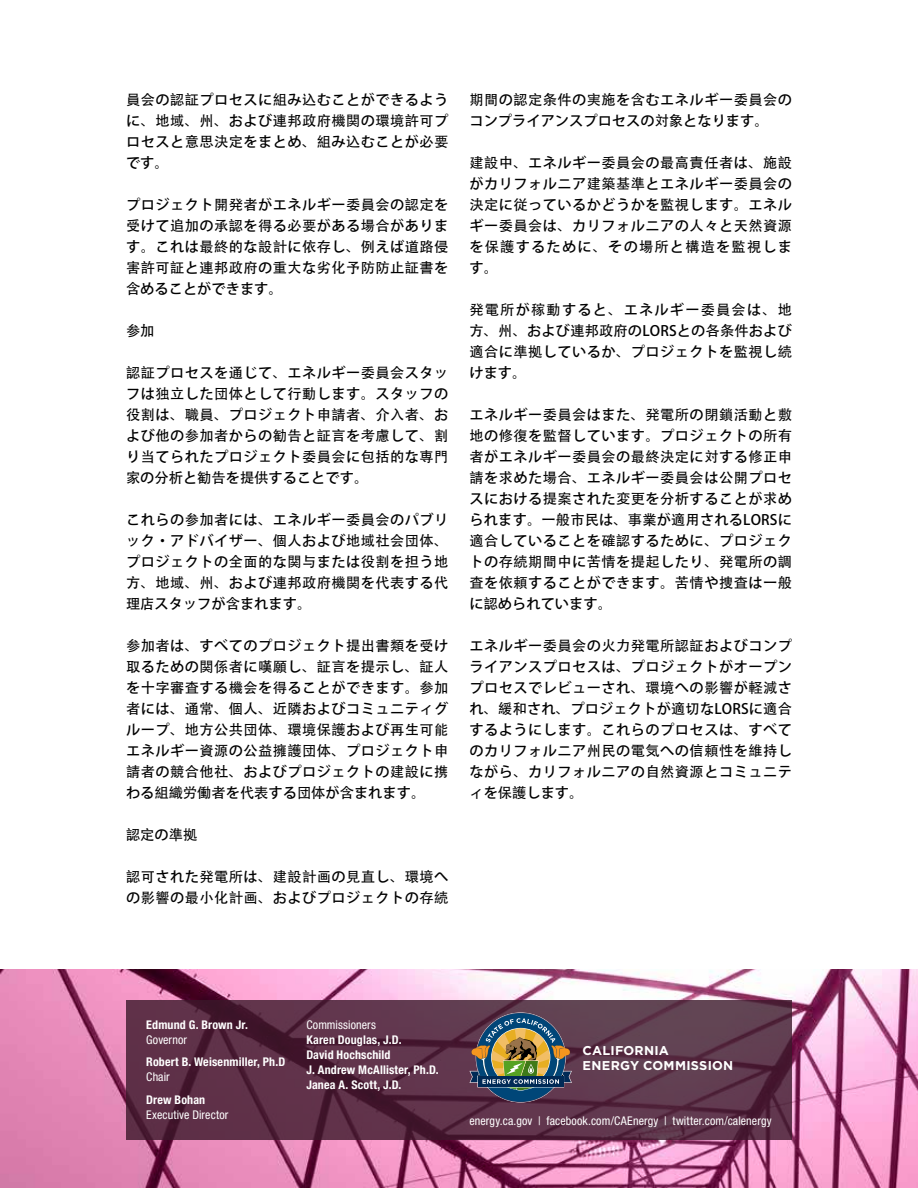
<style>
.page{position:relative;width:918px;height:1188px;background:#fff}
.page>*{position:absolute;margin:0;border:0;box-sizing:border-box;transform-origin:0 0}
.t1{font:14.25px/21px "Adobe Heiti Std";letter-spacing:.03em;color:#000;text-align:justify}
.t2{font:700 12.75px/15.3px "Gotham HTF";letter-spacing:.02em;color:#fff}
.t3{font:700 condensed 12px/15px "Helvetica Neue LT Std";letter-spacing:.015em;color:#fff}
.t4{font:condensed 12px "Helvetica Neue LT Std";letter-spacing:.01em;color:#fff}
</style>
<div class="page">
<img style="left:1px;top:969px;width:917px;height:219px">
<svg style="left:126px;top:1000px;width:665px;height:140px;background:#5a3046"></svg>
<svg style="left:470px;top:1012px;width:102px;height:90px;background:#5f625e"></svg>
<p class="t1" style="left:126px;top:90px;width:324px">員会の認証プロセスに組み込むことができるように、地域、州、および連邦政府機関の環境許可プロセスと意思決定をまとめ、組み込むことが必要です。</p>
<p class="t1" style="left:126px;top:195px;width:324px">プロジェクト開発者がエネルギー委員会の認定を受けて追加の承認を得る必要がある場合があります。これは最終的な設計に依存し、例えば道路侵害許可証と連邦政府の重大な劣化予防防止証書を含めることができます。</p>
<p class="t1" style="left:126px;top:321px;width:30px">参加</p>
<p class="t1" style="left:126px;top:363px;width:324px">認証プロセスを通じて、エネルギー委員会スタッフは独立した団体として行動します。スタッフの役割は、職員、プロジェクト申請者、介入者、および他の参加者からの勧告と証言を考慮して、割り当てられたプロジェクト委員会に包括的な専門家の分析と勧告を提供することです。</p>
<p class="t1" style="left:126px;top:510px;width:324px">これらの参加者には、エネルギー委員会のパブリック・アドバイザー、個人および地域社会団体、プロジェクトの全面的な関与または役割を担う地方、地域、州、および連邦政府機関を代表する代理店スタッフが含まれます。</p>
<p class="t1" style="left:126px;top:636px;width:324px">参加者は、すべてのプロジェクト提出書類を受け取るための関係者に嘆願し、証言を提示し、証人を十字審査する機会を得ることができます。参加者には、通常、個人、近隣およびコミュニティグループ、地方公共団体、環境保護および再生可能エネルギー資源の公益擁護団体、プロジェクト申請者の競合他社、およびプロジェクトの建設に携わる組織労働者を代表する団体が含まれます。</p>
<p class="t1" style="left:126px;top:825px;width:73px">認定の準拠</p>
<p class="t1" style="left:126px;top:867px;width:324px">認可された発電所は、建設計画の見直し、環境への影響の最小化計画、およびプロジェクトの存続</p>
<p class="t1" style="left:469px;top:90px;width:324px">期間の認定条件の実施を含むエネルギー委員会のコンプライアンスプロセスの対象となります。</p>
<p class="t1" style="left:469px;top:153px;width:324px">建設中、エネルギー委員会の最高責任者は、施設がカリフォルニア建築基準とエネルギー委員会の決定に従っているかどうかを監視します。エネルギー委員会は、カリフォルニアの人々と天然資源を保護するために、その場所と構造を監視します。</p>
<p class="t1" style="left:469px;top:300px;width:324px">発電所が稼動すると、エネルギー委員会は、地方、州、および連邦政府のLORSとの各条件および適合に準拠しているか、プロジェクトを監視し続けます。</p>
<p class="t1" style="left:469px;top:405px;width:324px">エネルギー委員会はまた、発電所の閉鎖活動と敷地の修復を監督しています。プロジェクトの所有者がエネルギー委員会の最終決定に対する修正申請を求めた場合、エネルギー委員会は公開プロセスにおける提案された変更を分析することが求められます。一般市民は、事業が適用されるLORSに適合していることを確認するために、プロジェクトの存続期間中に苦情を提起したり、発電所の調査を依頼することができます。苦情や捜査は一般に認められています。</p>
<p class="t1" style="left:469px;top:636px;width:324px">エネルギー委員会の火力発電所認証およびコンプライアンスプロセスは、プロジェクトがオープンプロセスでレビューされ、環境への影響が軽減され、緩和され、プロジェクトが適切なLORSに適合するようにします。これらのプロセスは、すべてのカリフォルニア州民の電気への信頼性を維持しながら、カリフォルニアの自然資源とコミュニティを保護します。</p>
<p class="t3" style="left:146px;top:1017px;width:103px">Edmund G. Brown Jr.</p>
<p class="t4" style="left:146px;top:1032px;width:42px">Governor</p>
<p class="t3" style="left:146px;top:1054px;width:141px">Robert B. Weisenmiller, Ph.D</p>
<p class="t4" style="left:146px;top:1070px;width:25px">Chair</p>
<p class="t3" style="left:146px;top:1092px;width:61px">Drew Bohan</p>
<p class="t4" style="left:146px;top:1107px;width:84px">Executive Director</p>
<p class="t4" style="left:306px;top:1017px;width:71px">Commissioners</p>
<p class="t3" style="left:306px;top:1032px;width:134px">Karen Douglas, J.D.<br>David Hochschild<br>J. Andrew McAllister, Ph.D.<br>Janea A. Scott, J.D.</p>
<p class="t2" style="left:583px;top:1042px;width:152px">CALIFORNIA<br>ENERGY COMMISSION</p>
<p class="t4" style="left:470px;top:1113px;width:304px">energy.ca.gov | facebook.com/CAEnergy | twitter.com/calenergy</p>
</div>
